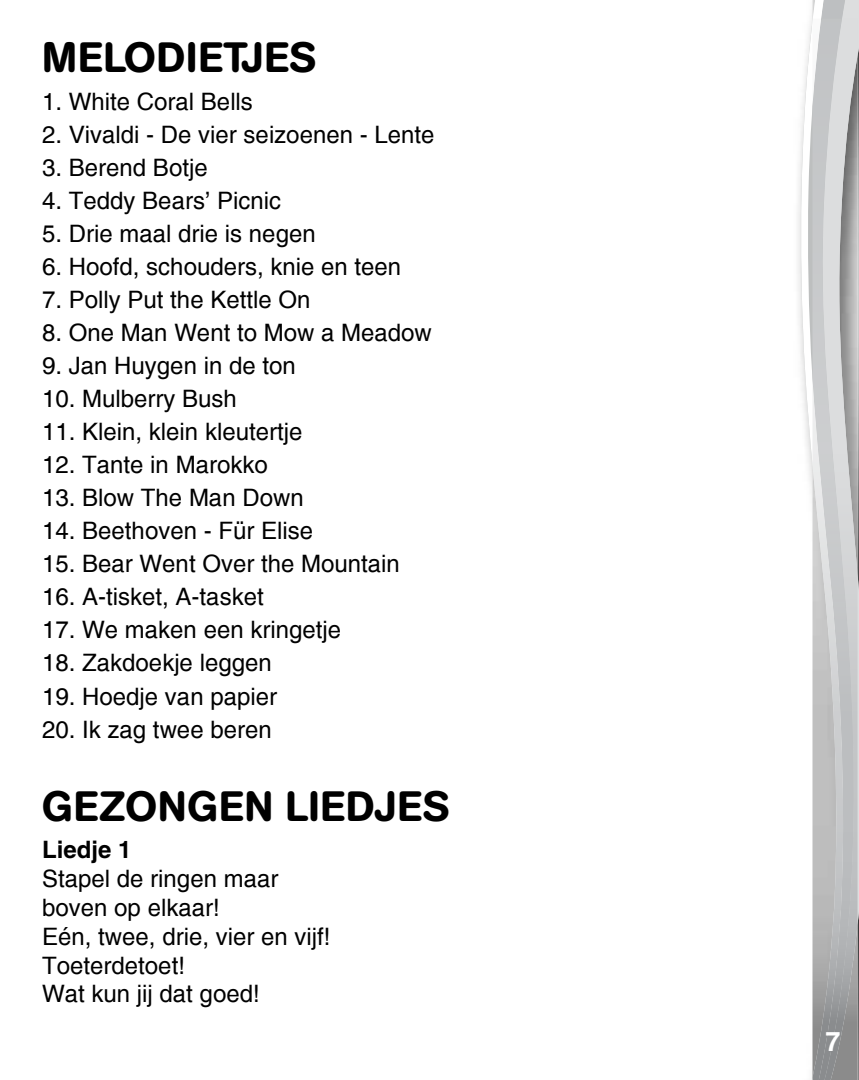
<style>
.page{position:relative;width:859px;height:1080px;background:#fff}
.page>*{position:absolute;margin:0;border:0;box-sizing:border-box;transform-origin:0 0}
.t1{font:500 42px "AG Book Rounded";letter-spacing:.02em;color:#000}
.t2{font:700 27px "Helvetica";color:#fff}
.t3{font:24px/28.8px "Helvetica";color:#000}
.t4{font:700 24px "Helvetica";color:#000}
.s1{font-weight:500;font-size:33px}
</style>
<div class="page">
<svg style="left:800px;top:15px;width:12px;height:1065px"></svg>
<img style="left:857px;top:925px;width:2px;height:155px">
<img style="left:845px;top:925px;width:10px;height:155px">
<svg style="left:812px;top:0;width:47px;height:925px;background:#bababb"></svg>
<img style="left:812px;top:19px;width:33px;height:1061px">
<h1 class="t1" style="left:42px;top:33px;width:275px">MELODIETJES</h1>
<p class="t3" style="left:42px;top:87px;width:212px">1. White Coral Bells</p>
<p class="t3" style="left:42px;top:120px;width:394px">2. Vivaldi - De vier seizoenen - Lente</p>
<p class="t3" style="left:42px;top:153px;width:167px">3. Berend Botje</p>
<p class="t3" style="left:42px;top:186px;width:240px">4. Teddy Bears’ Picnic</p>
<p class="t3" style="left:42px;top:219px;width:275px">5. Drie maal drie is negen</p>
<p class="t3" style="left:42px;top:252px;width:360px">6. Hoofd, schouders, knie en teen</p>
<p class="t3" style="left:42px;top:285px;width:270px">7. Polly Put the Kettle On</p>
<p class="t3" style="left:42px;top:318px;width:391px">8. One Man Went to Mow a Meadow</p>
<p class="t3" style="left:42px;top:351px;width:255px">9. Jan Huygen in de ton</p>
<p class="t3" style="left:42px;top:384px;width:196px">10. Mulberry Bush</p>
<p class="t3" style="left:42px;top:418px;width:262px">11. Klein, klein kleutertje</p>
<p class="t3" style="left:42px;top:451px;width:227px">12. Tante in Marokko</p>
<p class="t3" style="left:42px;top:484px;width:263px">13. Blow The Man Down</p>
<p class="t3" style="left:42px;top:517px;width:272px">14. Beethoven - Für Elise</p>
<p class="t3" style="left:42px;top:550px;width:359px">15. Bear Went Over the Mountain</p>
<p class="t3" style="left:42px;top:583px;width:223px">16. A-tisket, A-tasket</p>
<p class="t3" style="left:42px;top:616px;width:300px">17. We maken een kringetje</p>
<p class="t3" style="left:42px;top:649px;width:231px">18. Zakdoekje leggen</p>
<p class="t3" style="left:42px;top:682px;width:236px">19. Hoedje van papier</p>
<p class="t3" style="left:42px;top:715px;width:231px">20. Ik zag twee beren</p>
<h1 class="t1" style="left:42px;top:782px;width:408px">GEZONGEN LIEDJES</h1>
<p class="t4" style="left:42px;top:835px;width:91px">Liedje 1</p>
<p class="t3" style="left:42px;top:865px;width:290px">Stapel de ringen maar boven op elkaar!<br>Eén, twee, drie, vier en vijf!<br>Toeterdetoet!<br>Wat kun jij dat goed!</p>
<p class="t2" style="left:826px;top:1025px;width:27px">7<span class="s1">7</span></p>
</div>
